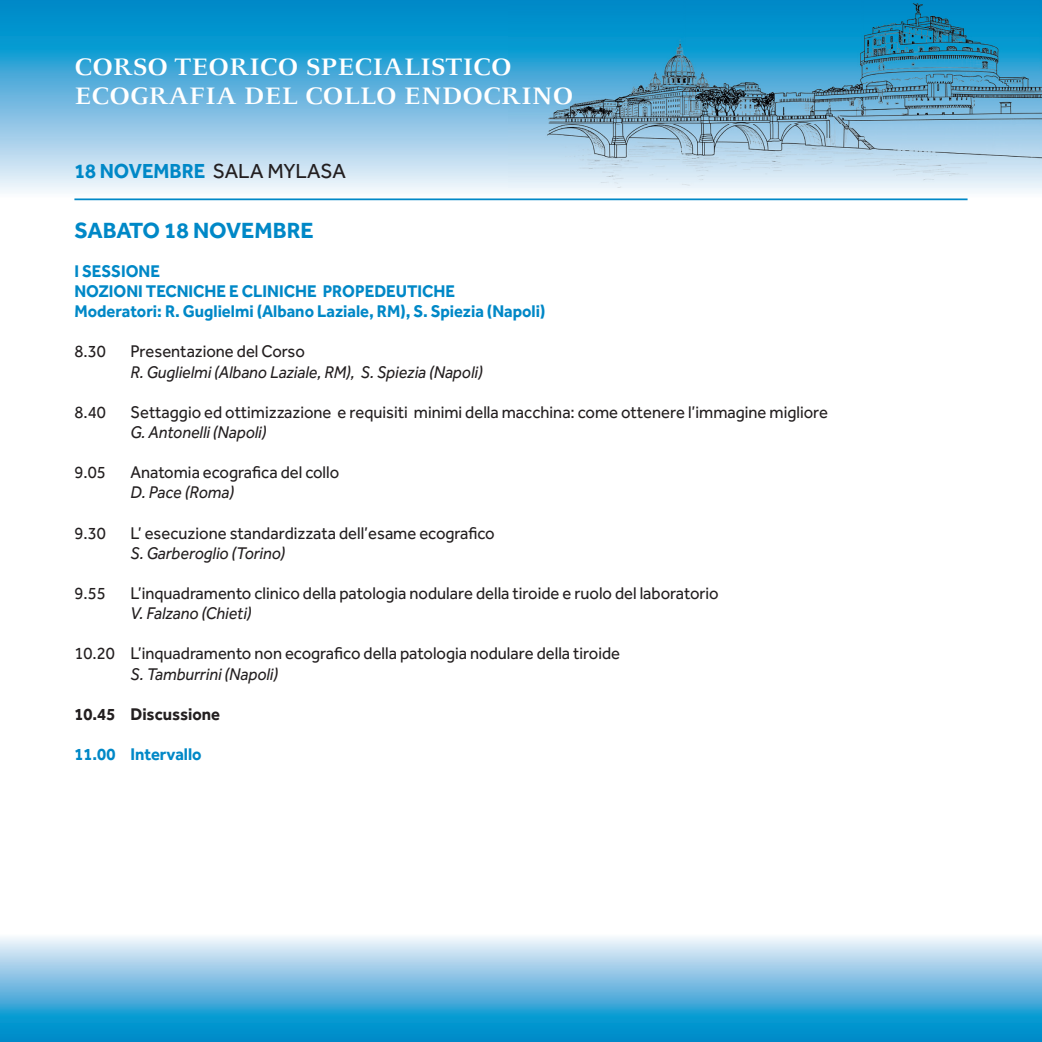
<style>
.page{position:relative;width:1042px;height:1042px;background:#fff}
.page>*{position:absolute;margin:0;border:0;box-sizing:border-box;transform-origin:0 0}
.t1{font:600 26.25px/29.8px "FF Celeste";color:#fff;scale:1.1 1}
.t2{font:700 22.75px "Effra";color:#0088c7}
.t3{font:700 21px "Effra";color:#0088c7;scale:.95 1}
.t4{font:17.5px "Effra";color:#231f20;scale:.95 1}
.t5{font:italic 17.5px "Effra";color:#231f20;scale:.95 1}
.t6{font:700 17.5px/20.1px "Effra";color:#0088c7;scale:.95 1}
.t7{font:700 17.5px "Effra";color:#231f20;scale:.95 1}
.s1{font-weight:400;color:#231f20}
</style>
<div class="page">
<svg style="left:0;top:937px;width:1042px;height:105px;background:#67b9df"></svg>
<svg style="left:0;top:0;width:1042px;height:193px;background:#6cbae0"></svg>
<img style="left:508px;top:0;width:534px;height:187px">
<hr style="left:74px;top:198px;width:893px;height:2px;background:#0088c7">
<h1 class="t1" style="left:74px;top:51px;width:455px">CORSO TEORICO SPECIALISTICO<br>ECOGRAFIA DEL COLLO ENDOCRINO</h1>
<p class="t3" style="left:74px;top:158px;width:287px">18 NOVEMBRE <span class="s1">SALA MYLASA</span></p>
<h2 class="t2" style="left:74px;top:217px;width:241px">SABATO 18 NOVEMBRE</h2>
<p class="t6" style="left:74px;top:261px;width:497px">I SESSIONE<br>NOZIONI TECNICHE E CLINICHE PROPEDEUTICHE<br>Moderatori: R. Guglielmi (Albano Laziale, RM), S. Spiezia (Napoli)</p>
<p class="t4" style="left:74px;top:341px;width:35px">8.30</p>
<p class="t4" style="left:130px;top:341px;width:185px">Presentazione del Corso</p>
<p class="t5" style="left:130px;top:361px;width:372px">R. Guglielmi (Albano Laziale, RM), S. Spiezia (Napoli)</p>
<p class="t4" style="left:74px;top:402px;width:35px">8.40</p>
<p class="t4" style="left:130px;top:402px;width:736px">Settaggio ed ottimizzazione e requisiti minimi della macchina: come ottenere l’immagine migliore</p>
<p class="t5" style="left:130px;top:422px;width:145px">G. Antonelli (Napoli)</p>
<p class="t4" style="left:74px;top:462px;width:35px">9.05</p>
<p class="t4" style="left:130px;top:462px;width:221px">Anatomia ecografica del collo</p>
<p class="t5" style="left:130px;top:482px;width:111px">D. Pace (Roma)</p>
<p class="t4" style="left:74px;top:522px;width:35px">9.30</p>
<p class="t4" style="left:130px;top:522px;width:385px">L’ esecuzione standardizzata dell’esame ecografico</p>
<p class="t5" style="left:130px;top:543px;width:164px">S. Garberoglio (Torino)</p>
<p class="t4" style="left:74px;top:583px;width:35px">9.55</p>
<p class="t4" style="left:130px;top:583px;width:621px">L’inquadramento clinico della patologia nodulare della tiroide e ruolo del laboratorio</p>
<p class="t5" style="left:130px;top:603px;width:129px">V. Falzano (Chieti)</p>
<p class="t4" style="left:74px;top:643px;width:576px">10.20 L’inquadramento non ecografico della patologia nodulare della tiroide</p>
<p class="t5" style="left:130px;top:663px;width:157px">S. Tamburrini (Napoli)</p>
<p class="t7" style="left:74px;top:703px;width:155px">10.45 Discussione</p>
<p class="t6" style="left:74px;top:744px;width:135px">11.00 Intervallo</p>
</div>
